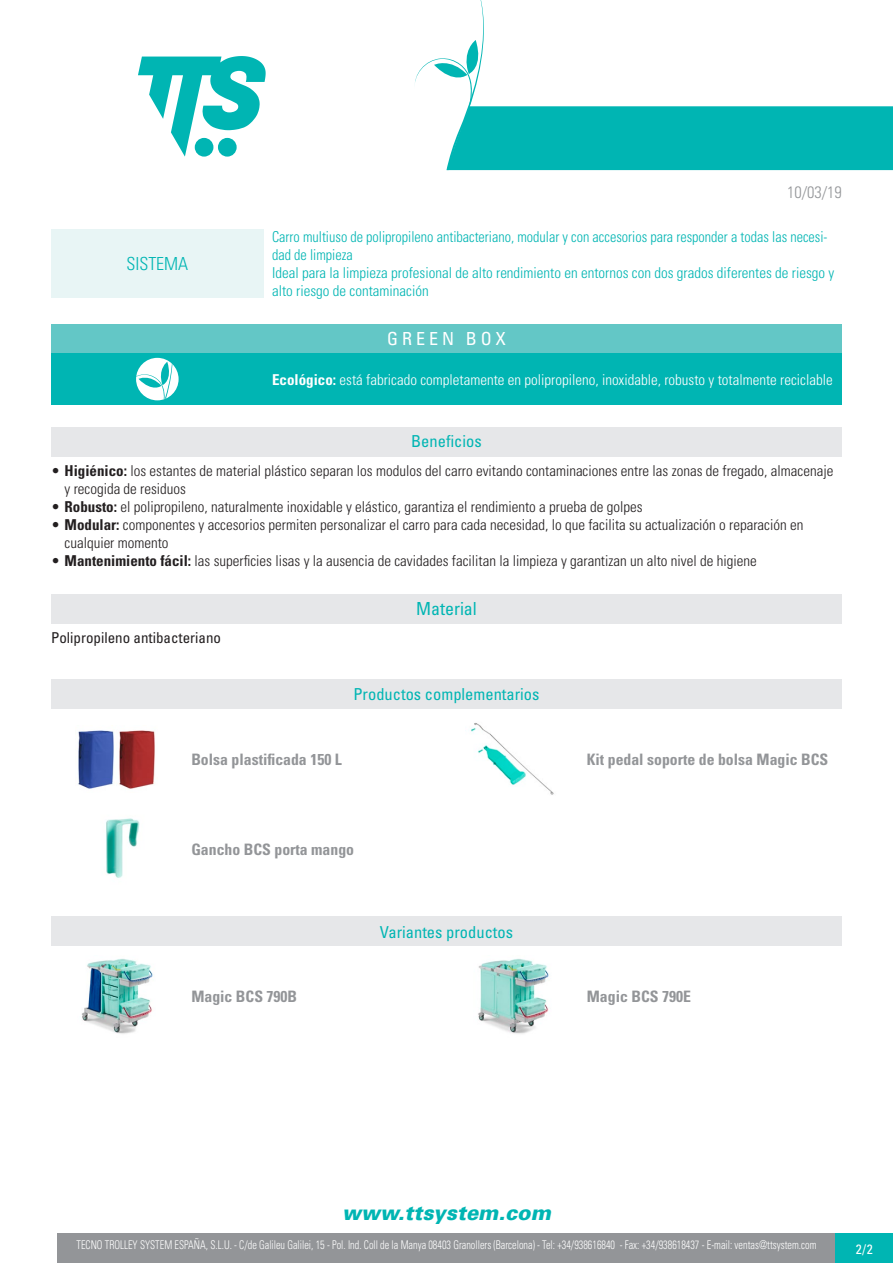
<style>
.page{position:relative;width:893px;height:1263px;background:#fff}
.page>*{position:absolute;margin:0;border:0;box-sizing:border-box;transform-origin:0 0}
.t1{font:italic 900 20.85px "Univers";color:#00b5b3;scale:.96 1}
.t2{font:condensed 18px "Univers LT Std";color:#fff}
.t3{font:condensed 18px "Univers LT Std";color:#00b5b3}
.t4{font:300 condensed 18px "Univers LT Std";color:#00b5b3}
.t5{font:condensed 16.5px "Univers";color:#00b5b3}
.t6{font:condensed 16.5px "Univers LT Std";color:#00b5b3}
.t7{font:300 condensed 16.5px "Univers";color:#939598}
.t8{font:700 condensed 15.75px "Univers";color:#939598}
.t9{font:700 condensed 15.75px "Univers LT Std";color:#939598}
.t10{font:300 condensed 15px/18px "Univers LT Std";color:#231f20}
.t11{font:300 condensed 15px/18px "Univers LT Std";color:#00b5b3;scale:.95 1}
.t12{font:300 condensed 15px "Univers LT Std";color:#fff}
.t13{font:condensed 15px "Univers LT Std";color:#231f20}
.t14{font:condensed 13.5px "Univers";color:#fff}
.t15{font:300 condensed 12px "Univers";color:#fff;scale:.85 1}
.s1{font-weight:700}
</style>
<div class="page">
<svg style="left:138px;top:56px;width:128px;height:101px"></svg>
<div style="left:57px;top:1233px;width:779px;height:30px;background:#939598"></div>
<div style="left:836px;top:1233px;width:57px;height:30px;background:#00b5b3"></div>
<svg style="left:415px;top:0;width:478px;height:170px"></svg>
<div style="left:51px;top:230px;width:213px;height:68px;background:#e8f5f5"></div>
<div style="left:51px;top:324px;width:791px;height:29px;background:#63c7c6"></div>
<div style="left:51px;top:353px;width:213px;height:52px;background:#00b5b3"></div>
<svg style="left:136px;top:358px;width:43px;height:42px"></svg>
<div style="left:264px;top:353px;width:578px;height:52px;background:#00b5b3"></div>
<div style="left:51px;top:427px;width:791px;height:29px;background:#e6e7e9"></div>
<div style="left:51px;top:594px;width:791px;height:30px;background:#e6e7e9"></div>
<div style="left:51px;top:679px;width:791px;height:29px;background:#e6e7e9"></div>
<img style="left:78px;top:730px;width:77px;height:59px">
<img style="left:471px;top:723px;width:83px;height:72px">
<img style="left:106px;top:818px;width:34px;height:60px">
<div style="left:51px;top:916px;width:791px;height:30px;background:#e6e7e9"></div>
<img style="left:81px;top:958px;width:72px;height:76px">
<img style="left:478px;top:958px;width:71px;height:76px">
<p class="t4" style="left:126px;top:253px;width:63px">SISTEMA</p>
<p class="t7" style="left:787px;top:182px;width:56px">10/03/19</p>
<p class="t11" style="left:272px;top:228px;width:593px">Carro multiuso de polipropileno antibacteriano, modular y con accesorios para responder a todas las necesi&shy;dad de limpieza<br>Ideal para la limpieza profesional de alto rendimiento en entornos con dos grados diferentes de riesgo y alto riesgo de contaminación</p>
<p class="t2" style="left:387px;top:327px;width:120px">G R E E N B O X</p>
<p class="t12" style="left:272px;top:370px;width:562px"><span class="s1">Ecológico:</span> está fabricado completamente en polipropileno, inoxidable, robusto y totalmente reciclable</p>
<p class="t6" style="left:411px;top:431px;width:72px">Beneficios</p>
<p class="t10" style="left:65px;top:461px;width:770px;text-indent:-14px">• <span class="s1">Higiénico:</span> los estantes de material plástico separan los modulos del carro evitando contaminaciones entre las zonas de fregado, almacenaje y recogida de residuos</p>
<p class="t10" style="left:51px;top:497px;width:593px">• <span class="s1">Robusto:</span> el polipropileno, naturalmente inoxidable y elástico, garantiza el rendimiento a prueba de golpes</p>
<p class="t10" style="left:65px;top:515px;width:740px;text-indent:-14px">• <span class="s1">Modular:</span> componentes y accesorios permiten personalizar el carro para cada necesidad, lo que facilita su actualización o reparación en cualquier momento</p>
<p class="t10" style="left:51px;top:551px;width:707px">• <span class="s1">Mantenimiento fácil:</span> las superficies lisas y la ausencia de cavidades facilitan la limpieza y garantizan un alto nivel de higiene</p>
<p class="t3" style="left:416px;top:598px;width:62px">Material</p>
<p class="t13" style="left:51px;top:628px;width:171px">Polipropileno antibacteriano</p>
<p class="t5" style="left:353px;top:684px;width:188px">Productos complementarios</p>
<p class="t8" style="left:191px;top:750px;width:152px">Bolsa plastificada 150 L</p>
<p class="t8" style="left:587px;top:750px;width:243px">Kit pedal soporte de bolsa Magic BCS</p>
<p class="t8" style="left:191px;top:839px;width:164px">Gancho BCS porta mango</p>
<p class="t5" style="left:380px;top:921px;width:135px">Variantes productos</p>
<p class="t9" style="left:191px;top:987px;width:107px">Magic BCS 790B</p>
<p class="t9" style="left:587px;top:987px;width:106px">Magic BCS 790E</p>
<h1 class="t1" style="left:342px;top:1200px;width:219px">www.ttsystem.com</h1>
<p class="t15" style="left:77px;top:1238px;width:872px">TECNO TROLLEY SYSTEM ESPAÑA, S.L.U. - C/de Galileu Galilei, 15 - Pol. Ind. Coll de la Manya 08403 Granollers (Barcelona) - Tel: +34/938616840 - Fax: +34/938618437 - E-mail: ventas@ttsystem.com</p>
<p class="t14" style="left:856px;top:1240px;width:19px">2/2</p>
</div>
